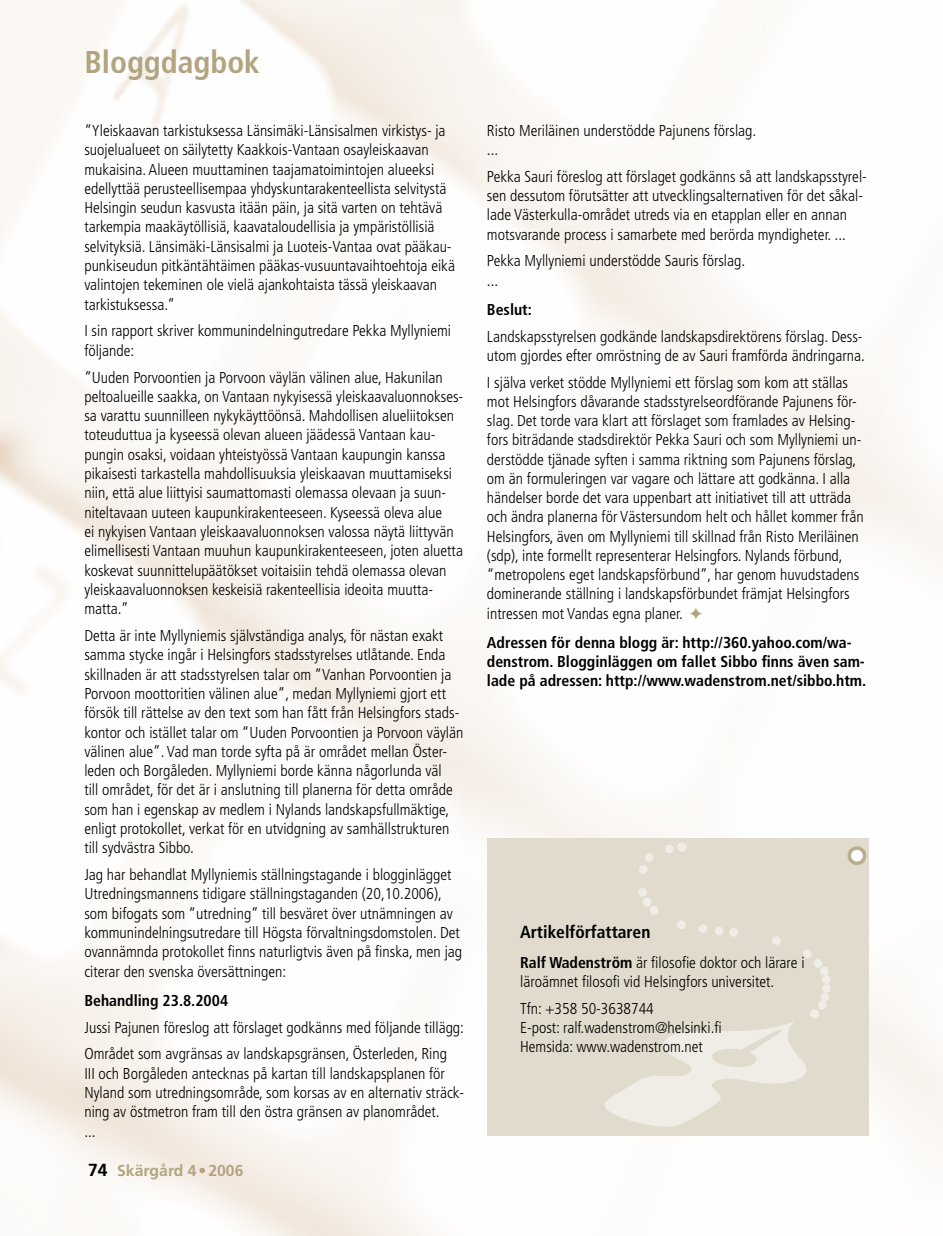
<style>
.page{position:relative;width:943px;height:1236px;background:#fff}
.page>*{position:absolute;margin:0;border:0;box-sizing:border-box;transform-origin:0 0}
.t1{font:700 condensed 31.5px "Frutiger";color:#b2a480}
.t2{font:700 condensed 17.5px "Frutiger";color:#000}
.t3{font:300 condensed 15.75px/19.2px "Frutiger";color:#000}
.t4{font:700 condensed 15.75px/19.2px "Frutiger";color:#000}
.t5{font:700 15.75px "Frutiger";color:#b2a480}
.s1{font-size:17.5px;color:#000}
.s2{color:#b2a480}
.s3{font-weight:700}
</style>
<div class="page">
<div style="left:487px;top:838px;width:382px;height:297px;background:#e0dbcc"></div>
<div style="left:849px;top:848px;width:15px;height:15px;background:#fff;border-radius:50%"></div>
<div style="left:847px;top:846px;width:19px;height:19px;border:4px solid #baad8d;border-radius:50%"></div>
<svg style="left:561px;top:833px;width:299px;height:307px"></svg>
<h1 class="t1" style="left:84px;top:44px;width:177px">Bloggdagbok</h1>
<p class="t3" style="left:84px;top:121px;width:372px">“Yleiskaavan tarkistuksessa Länsimäki-Länsisalmen virkistys- ja suojelualueet on säilytetty Kaakkois-Vantaan osayleiskaavan mukaisina. Alueen muuttaminen taajamatoimintojen alueeksi edellyttää perusteellisempaa yhdyskuntarakenteellista selvitystä Helsingin seudun kasvusta itään päin, ja sitä varten on tehtävä tarkempia maakäytöllisiä, kaavataloudellisia ja ympäristöllisiä selvityksiä. Länsimäki-Länsisalmi ja Luoteis-Vantaa ovat pääkau&shy;punkiseudun pitkäntähtäimen pääkas-vusuuntavaihtoehtoja eikä valintojen tekeminen ole vielä ajankohtaista tässä yleiskaavan tarkistuksessa.”</p>
<p class="t3" style="left:84px;top:321px;width:368px">I sin rapport skriver kommunindelningutredare Pekka Myllyniemi följande:</p>
<p class="t3" style="left:84px;top:367px;width:380px">”Uuden Porvoontien ja Porvoon väylän välinen alue, Hakunilan peltoalueille saakka, on Vantaan nykyisessä yleiskaavaluonnokses&shy;sa varattu suunnilleen nykykäyttöönsä. Mahdollisen alueliitoksen toteuduttua ja kyseessä olevan alueen jäädessä Vantaan kau&shy;pungin osaksi, voidaan yhteistyössä Vantaan kaupungin kanssa pikaisesti tarkastella mahdollisuuksia yleiskaavan muuttamiseksi niin, että alue liittyisi saumattomasti olemassa olevaan ja suun&shy;niteltavaan uuteen kaupunkirakenteeseen. Kyseessä oleva alue<br>ei nykyisen Vantaan yleiskaavaluonnoksen valossa näytä liittyvän elimellisesti Vantaan muuhun kaupunkirakenteeseen, joten aluetta koskevat suunnittelupäätökset voitaisiin tehdä olemassa olevan yleiskaavaluonnoksen keskeisiä rakenteellisia ideoita muutta&shy;matta.”</p>
<p class="t3" style="left:84px;top:626px;width:380px">Detta är inte Myllyniemis självständiga analys, för nästan exakt samma stycke ingår i Helsingfors stadsstyrelses utlåtande. Enda skillnaden är att stadsstyrelsen talar om “Vanhan Porvoontien ja Porvoon moottoritien välinen alue”, medan Myllyniemi gjort ett försök till rättelse av den text som han fått från Helsingfors stads&shy;kontor och istället talar om “Uuden Porvoontien ja Porvoon väylän välinen alue”. Vad man torde syfta på är området mellan Öster&shy;leden och Borgåleden. Myllyniemi borde känna någorlunda väl<br>till området, för det är i anslutning till planerna för detta område som han i egenskap av medlem i Nylands landskapsfullmäktige, enligt protokollet, verkat för en utvidgning av samhällstrukturen till sydvästra Sibbo.</p>
<p class="t3" style="left:84px;top:865px;width:379px">Jag har behandlat Myllyniemis ställningstagande i blogginlägget Utredningsmannens tidigare ställningstaganden (20,10.2006), som bifogats som “utredning” till besväret över utnämningen av kommunindelningsutredare till Högsta förvaltningsdomstolen. Det ovannämnda protokollet finns naturligtvis även på finska, men jag citerar den svenska översättningen:</p>
<p class="t4" style="left:84px;top:990px;width:145px">Behandling 23.8.2004</p>
<p class="t3" style="left:84px;top:1013px;width:381px;line-height:26.8px">Jussi Pajunen föreslog att förslaget godkänns med följande tillägg:<br>Området som avgränsas av landskapsgränsen, Österleden, Ring</p>
<p class="t3" style="left:84px;top:1063px;width:381px">III och Borgåleden antecknas på kartan till landskapsplanen för Nyland som utredningsområde, som korsas av en alternativ sträck&shy;ning av östmetron fram till den östra gränsen av planområdet.<br>...</p>
<p class="t5" style="left:88px;top:1161px;width:157px"><span class="s1">74</span> Skärgård 4 • 2006</p>
<p class="t3" style="left:487px;top:121px;width:271px">Risto Meriläinen understödde Pajunens förslag. ...</p>
<p class="t3" style="left:487px;top:167px;width:381px">Pekka Sauri föreslog att förslaget godkänns så att landskapsstyrel&shy;sen dessutom förutsätter att utvecklingsalternativen för det såkal&shy;lade Västerkulla-området utreds via en etapplan eller en annan motsvarande process i samarbete med berörda myndigheter. ...</p>
<p class="t3" style="left:487px;top:251px;width:260px">Pekka Myllyniemi understödde Sauris förslag. ...</p>
<p class="t4" style="left:487px;top:300px;width:46px">Beslut:</p>
<p class="t3" style="left:487px;top:326px;width:379px">Landskapsstyrelsen godkände landskapsdirektörens förslag. Dess&shy;utom gjordes efter omröstning de av Sauri framförda ändringarna.</p>
<p class="t3" style="left:487px;top:372px;width:378px">I själva verket stödde Myllyniemi ett förslag som kom att ställas mot Helsingfors dåvarande stadsstyrelseordförande Pajunens för&shy;slag. Det torde vara klart att förslaget som framlades av Helsing&shy;fors biträdande stadsdirektör Pekka Sauri och som Myllyniemi un&shy;derstödde tjänade syften i samma riktning som Pajunens förslag, om än formuleringen var vagare och lättare att godkänna. I alla händelser borde det vara uppenbart att initiativet till att utträda och ändra planerna för Västersundom helt och hållet kommer från Helsingfors, även om Myllyniemi till skillnad från Risto Meriläinen (sdp), inte formellt representerar Helsingfors. Nylands förbund, “metropolens eget landskapsförbund”, har genom huvudstadens dominerande ställning i landskapsförbundet främjat Helsingfors intressen mot Vandas egna planer. <span class="s2">✦</span></p>
<p class="t4" style="left:487px;top:632px;width:381px">Adressen för denna blogg är: http://360.yahoo.com/wa&shy;denstrom. Blogginläggen om fallet Sibbo finns även sam&shy;lade på adressen: http://www.wadenstrom.net/sibbo.htm.</p>
<p class="t2" style="left:520px;top:921px;width:132px">Artikelförfattaren</p>
<p class="t3" style="left:520px;top:952px;width:286px"><span class="s3">Ralf Wadenström</span> är filosofie doktor och lärare i läroämnet filosofi vid Helsingfors universitet.</p>
<p class="t3" style="left:520px;top:998px;width:203px">Tfn: +358 50-3638744<br>E-post: ralf.wadenstrom@helsinki.fi<br>Hemsida: www.wadenstrom.net</p>
</div>
